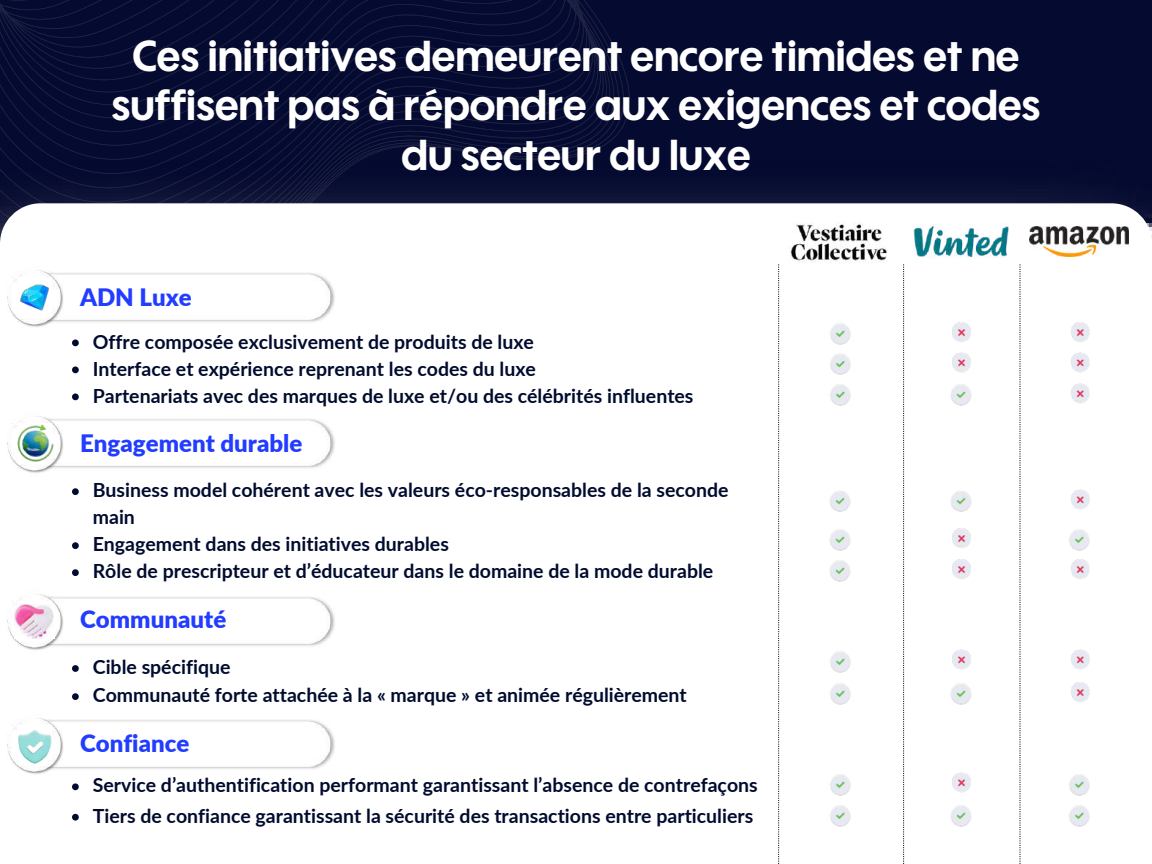
<style>
.page{position:relative;width:1152px;height:864px;background:#050a30}
.page>*{position:absolute;margin:0;border:0;box-sizing:border-box;transform-origin:0 0}
.t1{font:700 42px/49.5px "Wes FY";color:#fff;text-align:center}
.t2{font:900 24px "Lato";color:#233dff}
.t3{font:700 19.5px/27px "Lato";color:#000b2e}
</style>
<div class="page">
<svg style="left:0;top:0;width:630px;height:149px"></svg>
<img style="left:0;top:149px;width:1098px;height:54px">
<div style="left:0;top:203px;width:1152px;height:661px;background:#fff"></div>
<img style="left:1030px;top:226px;width:99px;height:31px">
<img style="left:914px;top:223px;width:94px;height:36px">
<img style="left:789px;top:217px;width:101px;height:49px">
<img style="left:68px;top:272px;width:269px;height:52px">
<img style="left:0;top:266px;width:68px;height:64px">
<img style="left:68px;top:418px;width:269px;height:51px">
<img style="left:0;top:412px;width:68px;height:64px">
<img style="left:68px;top:596px;width:269px;height:51px">
<img style="left:0;top:590px;width:68px;height:64px">
<img style="left:68px;top:719px;width:269px;height:52px">
<img style="left:0;top:713px;width:68px;height:64px">
<img style="left:16px;top:281px;width:36px;height:33px">
<img style="left:0;top:422px;width:74px;height:43px">
<img style="left:15px;top:605px;width:39px;height:33px">
<svg style="left:903px;top:264px;width:1px;height:600px"></svg>
<svg style="left:778px;top:264px;width:1px;height:600px"></svg>
<svg style="left:1019px;top:264px;width:2px;height:600px"></svg>
<img style="left:828px;top:322px;width:26px;height:22px">
<img style="left:828px;top:650px;width:26px;height:22px">
<img style="left:828px;top:773px;width:26px;height:22px">
<img style="left:1067px;top:773px;width:26px;height:22px">
<img style="left:828px;top:682px;width:26px;height:23px">
<img style="left:828px;top:804px;width:26px;height:22px">
<img style="left:1067px;top:804px;width:26px;height:22px">
<img style="left:827px;top:489px;width:26px;height:23px">
<img style="left:948px;top:489px;width:26px;height:23px">
<img style="left:948px;top:682px;width:26px;height:23px">
<img style="left:948px;top:804px;width:26px;height:22px">
<img style="left:828px;top:352px;width:26px;height:23px">
<img style="left:827px;top:528px;width:26px;height:22px">
<img style="left:1067px;top:528px;width:26px;height:22px">
<img style="left:828px;top:383px;width:26px;height:23px">
<img style="left:827px;top:559px;width:26px;height:22px">
<img style="left:948px;top:383px;width:26px;height:23px">
<img style="left:948px;top:321px;width:27px;height:24px">
<img style="left:948px;top:648px;width:27px;height:25px">
<img style="left:948px;top:771px;width:27px;height:25px">
<img style="left:1066px;top:321px;width:27px;height:24px">
<img style="left:1066px;top:648px;width:27px;height:25px">
<img style="left:948px;top:351px;width:27px;height:25px">
<img style="left:948px;top:527px;width:27px;height:24px">
<img style="left:948px;top:558px;width:27px;height:25px">
<img style="left:1066px;top:558px;width:27px;height:25px">
<img style="left:1066px;top:681px;width:27px;height:25px">
<img style="left:1066px;top:488px;width:27px;height:25px">
<img style="left:1066px;top:351px;width:27px;height:25px">
<img style="left:1066px;top:382px;width:27px;height:25px">
<svg style="left:72px;top:340px;width:7px;height:6px"></svg>
<svg style="left:72px;top:367px;width:7px;height:6px"></svg>
<svg style="left:72px;top:394px;width:7px;height:6px"></svg>
<svg style="left:72px;top:665px;width:7px;height:7px"></svg>
<svg style="left:72px;top:693px;width:7px;height:7px"></svg>
<svg style="left:72px;top:783px;width:7px;height:7px"></svg>
<svg style="left:72px;top:814px;width:7px;height:7px"></svg>
<svg style="left:72px;top:488px;width:7px;height:7px"></svg>
<svg style="left:72px;top:542px;width:7px;height:7px"></svg>
<svg style="left:72px;top:569px;width:7px;height:7px"></svg>
<img style="left:15px;top:727px;width:39px;height:36px">
<h1 class="t1" style="left:111px;top:33px;width:931px">Ces initiatives demeurent encore timides et ne suffisent pas à répondre aux exigences et codes du secteur du luxe</h1>
<p class="t2" style="left:80px;top:283px;width:113px">ADN Luxe</p>
<p class="t3" style="left:93px;top:327px;width:602px">Offre composée exclusivement de produits de luxe<br>Interface et expérience reprenant les codes du luxe<br>Partenariats avec des marques de luxe et/ou des célébrités influentes</p>
<p class="t2" style="left:80px;top:429px;width:224px">Engagement durable</p>
<p class="t3" style="left:93px;top:476px;width:637px">Business model cohérent avec les valeurs éco-responsables de la seconde main<br>Engagement dans des initiatives durables<br>Rôle de prescripteur et d’éducateur dans le domaine de la mode durable</p>
<p class="t2" style="left:80px;top:605px;width:148px">Communauté</p>
<p class="t3" style="left:93px;top:652px;width:596px;line-height:28.2px">Cible spécifique<br>Communauté forte attachée à la « marque » et animée régulièrement</p>
<p class="t2" style="left:80px;top:729px;width:111px">Confiance</p>
<p class="t3" style="left:93px;top:770px;width:667px;line-height:30.3px">Service d’authentification performant garantissant l’absence de contrefaçons<br>Tiers de confiance garantissant la sécurité des transactions entre particuliers</p>
</div>
